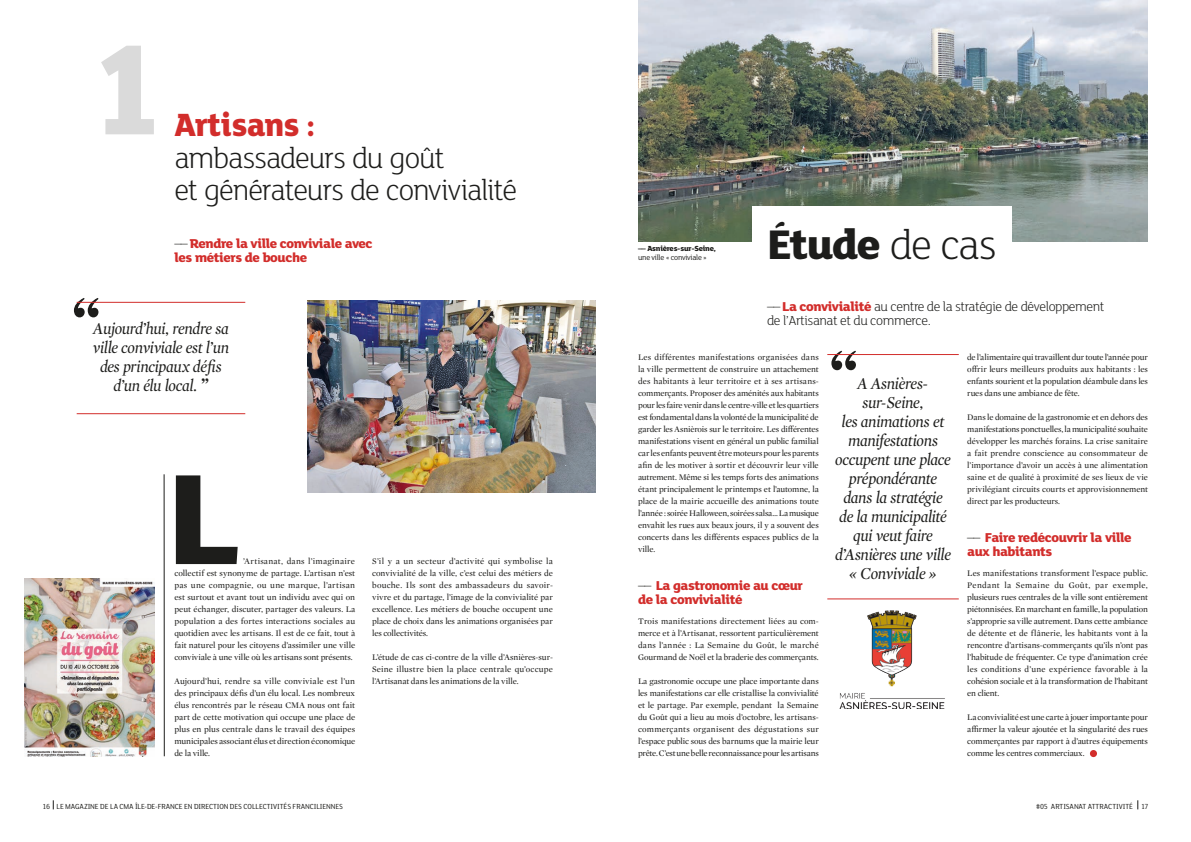
<style>
.page{position:relative;width:1191px;height:842px;background:#fff}
.page>*{position:absolute;margin:0;border:0;box-sizing:border-box;transform-origin:0 0}
.t1{font:800 140px "FS Lola";color:#dadada;scale:.95 1}
.t2{font:800 140px "FS Lola";color:#1d1d1b}
.t3{font:800 45px "FS Lola";letter-spacing:-.035em;color:#1d1d1b}
.t4{font:800 35px "FS Lola";letter-spacing:-.02em;color:#d22d2b;scale:.95 1}
.t5{font:300 31px/32px "FS Lola";letter-spacing:-.04em;color:#1d1d1b}
.t6{font:italic 17px/19px "Mercury Display";letter-spacing:-.02em;color:#1d1d1b;text-align:center}
.t7{font:800 14px/14px "FS Lola";letter-spacing:-.03em;color:#d22d2b}
.t8{font:300 14px/14px "FS Lola";letter-spacing:-.03em;color:#1d1d1b}
.t9{font:8.8px/12px "Mercury Display";letter-spacing:-.01em;color:#1d1d1b;text-align:justify}
.t10{font:8px "FS Lola";letter-spacing:-.015em;color:#1d1d1b;scale:.95 1}
.t11{font:800 8px "FS Lola";letter-spacing:-.03em;color:#1d1d1b}
.t12{font:8px "FS Lola";letter-spacing:-.015em;color:#1d1d1b}
.s1{font-weight:300;color:#1d1d1b}
.s2{font-size:24px}
.s3{font-weight:300;font-size:44px}
.s4{font-weight:800;color:#d22d2b}
</style>
<div class="page">
<hr style="left:164px;top:474px;width:1px;height:282px;background:#1d1d1b">
<img style="left:308px;top:301px;width:287px;height:192px">
<svg style="left:74px;top:298px;width:25px;height:19px"></svg>
<hr style="left:77px;top:302px;width:168px;height:1px;background:#d22d2b">
<hr style="left:77px;top:413px;width:168px;height:1px;background:#d22d2b">
<img style="left:24px;top:578px;width:131px;height:178px">
<img style="left:638px;top:0;width:510px;height:242px">
<div style="left:752px;top:206px;width:260px;height:66px;background:#fff"></div>
<div style="left:1090px;top:750px;width:7px;height:7px;background:#d22d2b;border-radius:50%"></div>
<svg style="left:831px;top:351px;width:25px;height:19px"></svg>
<hr style="left:827px;top:354px;width:131px;height:1px;background:#d22d2b">
<hr style="left:827px;top:599px;width:131px;height:1px;background:#d22d2b">
<img style="left:840px;top:610px;width:105px;height:98px">
<h1 class="t1" style="left:88px;top:8px;width:84px">1</h1>
<h3 class="t4" style="left:174px;top:105px;width:150px">Artisans :</h3>
<h3 class="t5" style="left:174px;top:144px;width:344px">ambassadeurs du goût<br>et générateurs de convivialité</h3>
<h3 class="t7" style="left:175px;top:237px;width:200px"><span class="s1">––</span> Rendre la ville conviviale avec les métiers de bouche</h3>
<h3 class="t6" style="left:93px;top:319px;width:138px">Aujourd’hui, rendre sa ville conviviale est l’un des principaux défis d’un élu local. <span class="s2">”</span></h3>
<h1 class="t2" style="left:167px;top:438px;width:75px">L</h1>
<p class="t9" style="left:174px;top:555px;width:182px;text-indent:69px">’Artisanat, dans l’imaginaire collectif est synonyme de partage. L’artisan n’est pas une compagnie, ou une marque, l’artisan est surtout et avant tout un individu avec qui on peut échanger, discuter, partager des valeurs. La population a des fortes interactions sociales au quotidien avec les artisans. Il est de ce fait, tout à fait naturel pour les citoyens d’assimiler une ville conviviale à une ville où les artisans sont présents.</p>
<p class="t9" style="left:174px;top:675px;width:182px">Aujourd’hui, rendre sa ville conviviale est l’un des principaux défis d’un élu local. Les nombreux élus rencontrés par le réseau CMA nous ont fait part de cette motivation qui occupe une place de plus en plus centrale dans le travail des équipes municipales associant élus et direction économique de la ville.</p>
<p class="t9" style="left:372px;top:555px;width:182px">S’il y a un secteur d’activité qui symbolise la convivialité de la ville, c’est celui des métiers de bouche. Ils sont des ambassadeurs du savoir&shy;vivre et du partage, l’image de la convivialité par excellence. Les métiers de bouche occupent une place de choix dans les animations organisées par les collectivités.</p>
<p class="t9" style="left:372px;top:651px;width:182px">L’étude de cas ci-contre de la ville d’Asnières-sur-Seine illustre bien la place centrale qu’occupe l’Artisanat dans les animations de la ville.</p>
<p class="t11" style="left:638px;top:244px;width:79px">–– Asnières-sur-Seine,</p>
<p class="t12" style="left:638px;top:253px;width:70px">une ville « conviviale »</p>
<h2 class="t3" style="left:767px;top:219px;width:231px">Étude <span class="s3">de cas</span></h2>
<h3 class="t8" style="left:767px;top:300px;width:339px">–– <span class="s4">La convivialité</span> au centre de la stratégie de développement de l’Artisanat et du commerce.</h3>
<p class="t9" style="left:638px;top:351px;width:182px">Les différentes manifestations organisées dans la ville permettent de construire un attachement des habitants à leur territoire et à ses artisans&shy;commerçants. Proposer des aménités aux habitants pour les faire venir dans le centre-ville et les quartiers est fondamental dans la volonté de la municipalité de garder les Asnièrois sur le territoire. Les différentes manifestations visent en général un public familial car les enfants peuvent être moteurs pour les parents afin de les motiver à sortir et découvrir leur ville autrement. Même si les temps forts des animations étant principalement le printemps et l’automne, la place de la mairie accueille des animations toute l’année : soirée Halloween, soirées salsa… La musique envahit les rues aux beaux jours, il y a souvent des concerts dans les différents espaces publics de la ville.</p>
<h3 class="t7" style="left:638px;top:579px;width:166px"><span class="s1">––</span> La gastronomie au cœur de la convivialité</h3>
<p class="t9" style="left:638px;top:615px;width:182px">Trois manifestations directement liées au com&shy;merce et à l’Artisanat, ressortent particulièrement dans l’année : La Semaine du Goût, le marché Gourmand de Noël et la braderie des commerçants.</p>
<p class="t9" style="left:638px;top:675px;width:182px">La gastronomie occupe une place importante dans les manifestations car elle cristallise la convivialité et le partage. Par exemple, pendant la Semaine du Goût qui a lieu au mois d’octobre, les artisans&shy;commerçants organisent des dégustations sur l’espace public sous des barnums que la mairie leur prête. C’est une belle reconnaissance pour les artisans</p>
<h3 class="t6" style="left:835px;top:374px;width:117px">A Asnières&shy;sur-Seine,<br>les animations et manifestations occupent une place prépondérante dans la stratégie de la municipalité qui veut faire d’Asnières une ville « Conviviale »</h3>
<p class="t9" style="left:967px;top:351px;width:182px">de l’alimentaire qui travaillent dur toute l’année pour offrir leurs meilleurs produits aux habitants : les enfants sourient et la population déambule dans les rues dans une ambiance de fête.</p>
<p class="t9" style="left:967px;top:411px;width:182px">Dans le domaine de la gastronomie et en dehors des manifestations ponctuelles, la municipalité souhaite développer les marchés forains. La crise sanitaire a fait prendre conscience au consommateur de l’importance d’avoir un accès à une alimentation saine et de qualité à proximité de ses lieux de vie privilégiant circuits courts et approvisionnement direct par les producteurs.</p>
<h3 class="t7" style="left:967px;top:531px;width:166px"><span class="s1">––</span> Faire redécouvrir la ville aux habitants</h3>
<p class="t9" style="left:967px;top:567px;width:182px">Les manifestations transforment l’espace public.<br>Pendant la Semaine du Goût, par exemple, plusieurs rues centrales de la ville sont entièrement piétonnisées. En marchant en famille, la population s’approprie sa ville autrement. Dans cette ambiance de détente et de flânerie, les habitants vont à la rencontre d’artisans-commerçants qu’ils n’ont pas l’habitude de fréquenter. Ce type d’animation crée les conditions d’une expérience favorable à la cohésion sociale et à la transformation de l’habitant en client.</p>
<p class="t9" style="left:967px;top:711px;width:182px">La convivialité est une carte à jouer importante pour affirmer la valeur ajoutée et la singularité des rues commerçantes par rapport à d’autres équipements comme les centres commerciaux.</p>
<p class="t10" style="left:43px;top:802px;width:318px">16 LE MAGAZINE DE LA CMA ÎLE-DE-FRANCE EN DIRECTION DES COLLECTIVITÉS FRANCILIENNES</p>
<p class="t10" style="left:1036px;top:802px;width:120px">#05 ARTISANAT ATTRACTIVITÉ 17</p>
</div>
